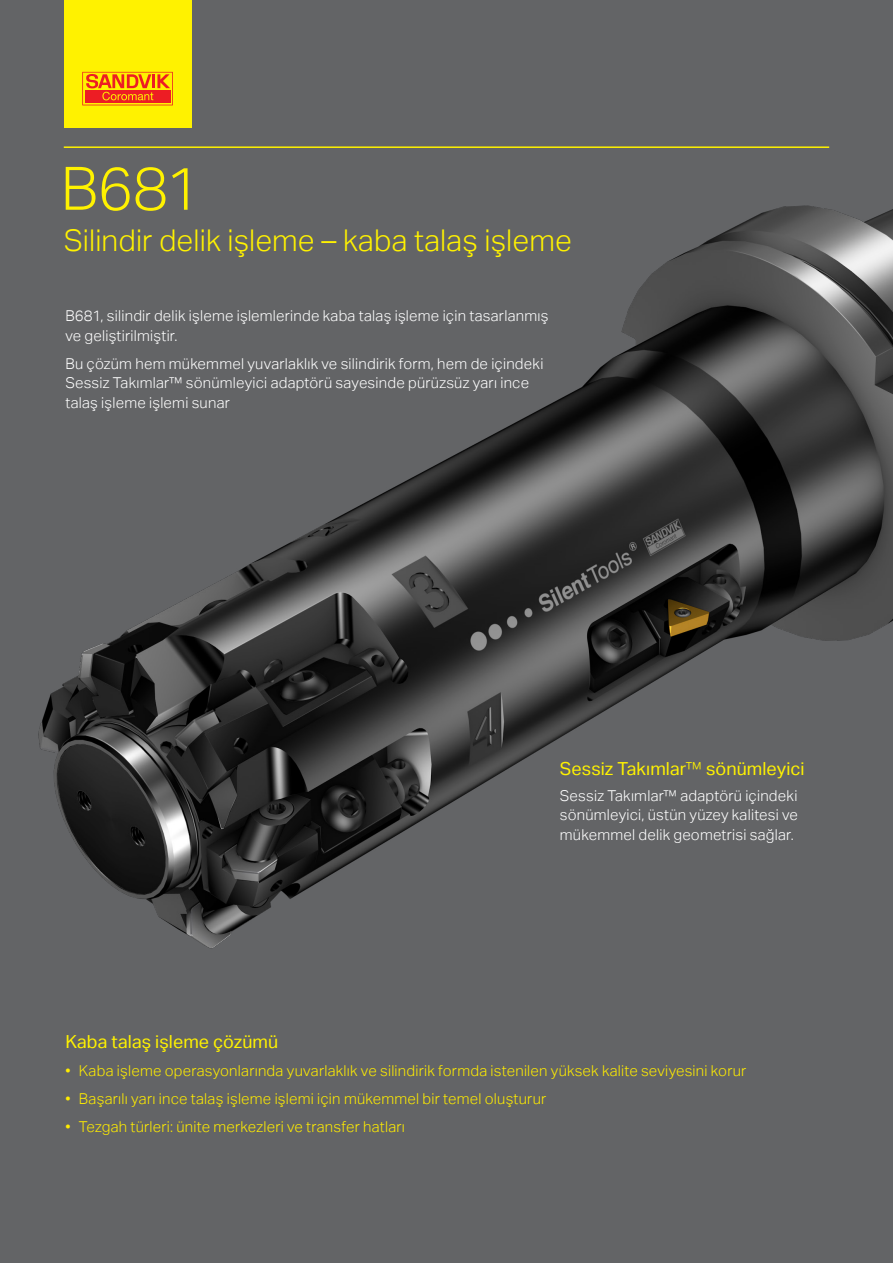
<style>
.page{position:relative;width:893px;height:1263px;background:#636466}
.page>*{position:absolute;margin:0;border:0;box-sizing:border-box;transform-origin:0 0}
.t1{font:300 60px "Aktiv Grotesk";color:#fff200}
.t2{font:300 30px "Aktiv Grotesk";letter-spacing:.005em;color:#fff200}
.t3{font:18px "Aktiv Grotesk";letter-spacing:.005em;color:#fff200}
.t4{font:300 15px/19.5px "Aktiv Grotesk";letter-spacing:.015em;color:#fff}
.t5{font:300 15px "Aktiv Grotesk";letter-spacing:.015em;color:#ffec00}
.s1{font-weight:300}
</style>
<div class="page">
<img style="left:38px;top:36px;width:855px;height:912px">
<div style="left:64px;top:0;width:127px;height:128px;background:#fff200"></div>
<svg style="left:82px;top:72px;width:91px;height:33px"></svg>
<hr style="left:64px;top:146px;width:765px;height:2px;background:#fff200">
<h1 class="t1" style="left:61px;top:154px;width:142px">B681</h1>
<h2 class="t2" style="left:64px;top:223px;width:510px">Silindir delik işleme – kaba talaş işleme</h2>
<p class="t4" style="left:65px;top:306px;width:485px">B681, silindir delik işleme işlemlerinde kaba talaş işleme için tasarlanmış ve geliştirilmiştir.</p>
<p class="t4" style="left:65px;top:354px;width:479px">Bu çözüm hem mükemmel yuvarlaklık ve silindirik form, hem de içindeki<br>Sessiz Takımlar™ sönümleyici adaptörü sayesinde pürüzsüz yarı ince talaş işleme işlemi sunar</p>
<p class="t3" style="left:560px;top:759px;width:246px">Sessiz Takımlar<span class="s1">™</span> sönümleyici</p>
<p class="t4" style="left:560px;top:786px;width:240px;text-align:justify">Sessiz Takımlar™ adaptörü içindeki sönümleyici, üstün yüzey kalitesi ve mükemmel delik geometrisi sağlar.</p>
<p class="t3" style="left:65px;top:1031px;width:214px">Kaba talaş işleme çözümü</p>
<p class="t5" style="left:65px;top:1062px;width:682px">• Kaba işleme operasyonlarında yuvarlaklık ve silindirik formda istenilen yüksek kalite seviyesini korur</p>
<p class="t5" style="left:65px;top:1090px;width:482px">• Başarılı yarı ince talaş işleme işlemi için mükemmel bir temel oluşturur</p>
<p class="t5" style="left:65px;top:1118px;width:341px">• Tezgah türleri: ünite merkezleri ve transfer hatları</p>
</div>
